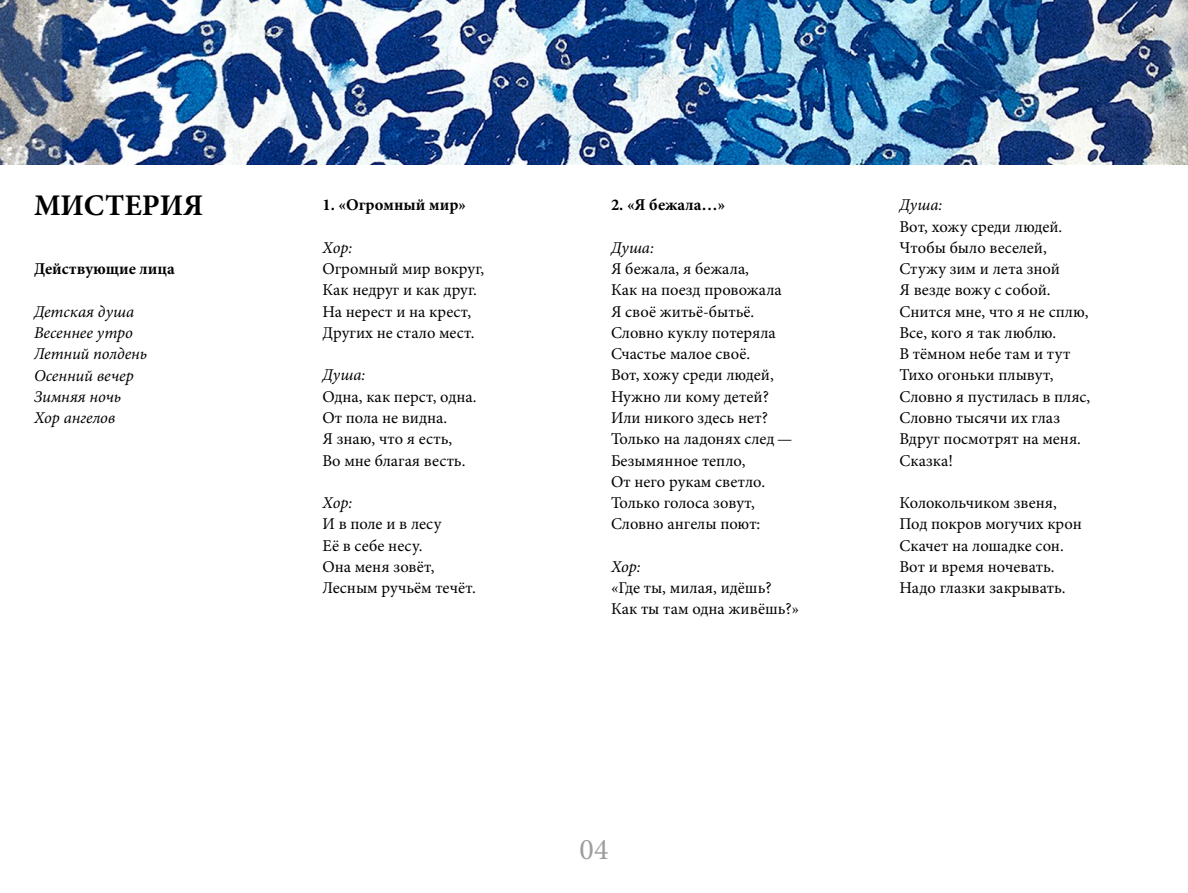
<style>
.page{position:relative;width:1188px;height:893px;background:#fff}
.page>*{position:absolute;margin:0;border:0;box-sizing:border-box;transform-origin:0 0}
.t1{font:700 30px "Minion Pro";color:#000}
.t2{font:30px "Minion Pro";color:#9c9c9d}
.t3{font:16.5px/21.3px "Minion Pro";color:#000}
.t4{font:italic 16.5px/21.3px "Minion Pro";color:#000}
.t5{font:700 16.5px "Minion Pro";color:#000}
</style>
<div class="page">
<img style="left:0;top:0;width:1188px;height:164px">
<h1 class="t1" style="left:34px;top:185px;width:171px">МИСТЕРИЯ</h1>
<p class="t5" style="left:34px;top:257px;width:142px">Действующие лица</p>
<p class="t4" style="left:34px;top:301px;width:115px">Детская душа<br>Весеннее утро<br>Летний полдень<br>Осенний вечер<br>Зимняя ночь<br>Хор ангелов</p>
<p class="t5" style="left:323px;top:193px;width:145px">1. «Огромный мир»</p>
<p class="t4" style="left:323px;top:237px;width:31px">Хор:</p>
<p class="t3" style="left:323px;top:258px;width:163px">Огромный мир вокруг,<br>Как недруг и как друг.<br>На нерест и на крест,<br>Других не стало мест.</p>
<p class="t4" style="left:323px;top:364px;width:44px">Душа:</p>
<p class="t3" style="left:323px;top:386px;width:156px">Одна, как перст, одна.<br>От пола не видна.<br>Я знаю, что я есть,<br>Во мне благая весть.</p>
<p class="t4" style="left:323px;top:492px;width:31px">Хор:</p>
<p class="t3" style="left:323px;top:513px;width:155px">И в поле и в лесу<br>Её в себе несу.<br>Она меня зовёт,<br>Лесным ручьём течёт.</p>
<p class="t5" style="left:611px;top:193px;width:116px">2. «Я бежала…»</p>
<p class="t4" style="left:611px;top:237px;width:44px">Душа:</p>
<p class="t3" style="left:611px;top:258px;width:183px">Я бежала, я бежала,<br>Как на поезд провожала<br>Я своё житьё-бытьё.<br>Словно куклу потеряла<br>Счастье малое своё.<br>Вот, хожу среди людей,<br>Нужно ли кому детей?<br>Или никого здесь нет?<br>Только на ладонях след —<br>Безымянное тепло,<br>От него рукам светло.<br>Только голоса зовут,<br>Словно ангелы поют:</p>
<p class="t4" style="left:611px;top:556px;width:31px">Хор:</p>
<p class="t3" style="left:611px;top:577px;width:190px">«Где ты, милая, идёшь?<br>Как ты там одна живёшь?»</p>
<h1 class="t2" style="left:580px;top:829px;width:30px">04</h1>
<p class="t4" style="left:900px;top:194px;width:44px">Душа:</p>
<p class="t3" style="left:900px;top:216px;width:192px">Вот, хожу среди людей.<br>Чтобы было веселей,<br>Стужу зим и лета зной<br>Я везде вожу с собой.<br>Снится мне, что я не сплю,<br>Все, кого я так люблю.<br>В тёмном небе там и тут<br>Тихо огоньки плывут,<br>Словно я пустилась в пляс,<br>Словно тысячи их глаз<br>Вдруг посмотрят на меня.<br>Сказка!</p>
<p class="t3" style="left:900px;top:492px;width:184px">Колокольчиком звеня,<br>Под покров могучих крон<br>Скачет на лошадке сон.<br>Вот и время ночевать.<br>Надо глазки закрывать.</p>
</div>
